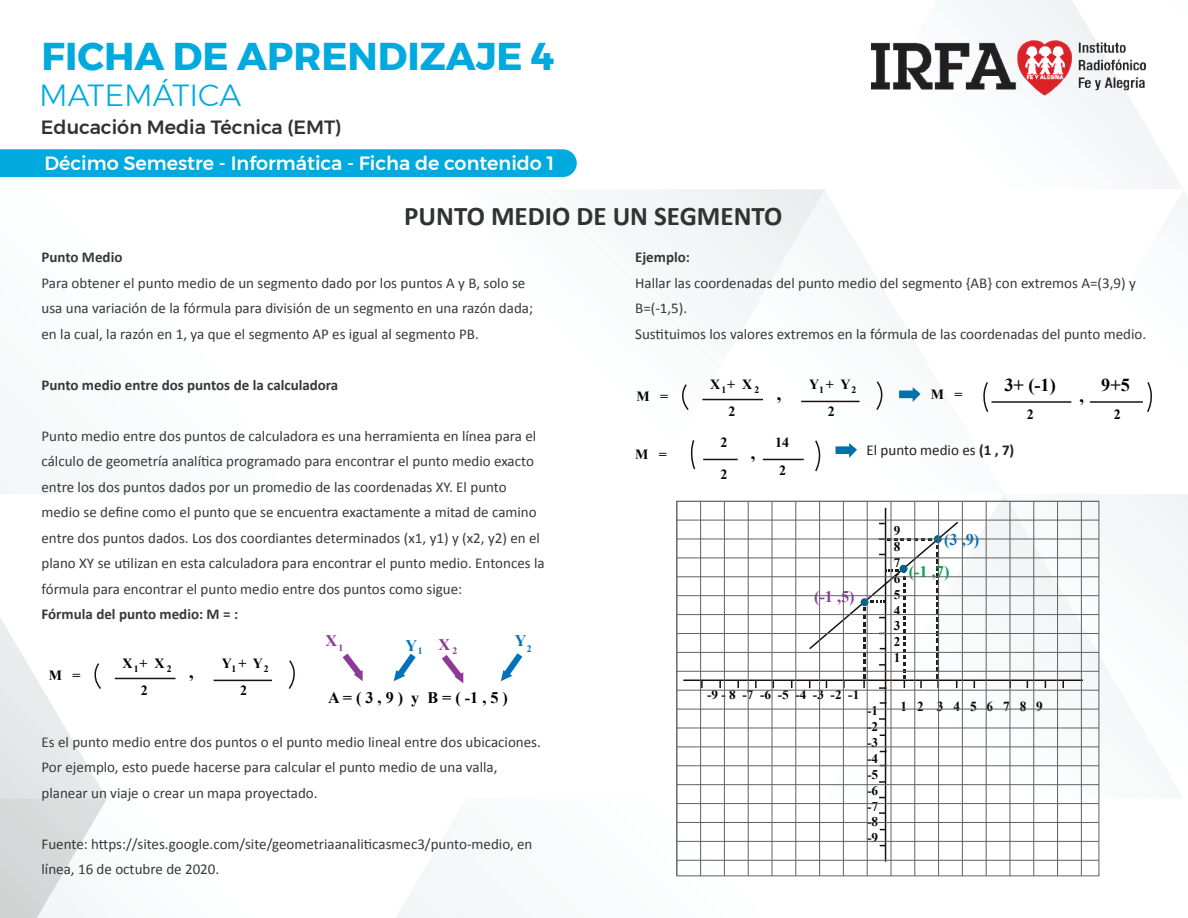
<style>
.page{position:relative;width:1188px;height:918px;background:#fff}
.page>*{position:absolute;margin:0;border:0;box-sizing:border-box;transform-origin:0 0}
.t1{font:700 38.7px "Montserrat";color:#00aadf}
.t2{font:300 30.45px "Montserrat";color:#00aadf}
.t3{font:700 27px "Calibri";color:#313232}
.t4{font:500 19.2px "Montserrat";color:#fff}
.t5{font:500 19.2px "Montserrat";color:#313232}
.t6{font:700 18.15px "Times New Roman";color:#050504}
.t7{font:700 16.2px "Times New Roman";color:#050504}
.t8{font:700 16.2px "Times New Roman";color:#0072bc}
.t9{font:700 16.2px "Times New Roman";color:#894098}
.t10{font:700 16.2px "Times New Roman";color:#00a54f}
.t11{font:700 16.2px "Times New Roman";color:#8c3a96}
.t12{font:15px/25.5px "Calibri";color:#373838}
.t13{font:700 15px "Calibri";color:#373838}
.t14{font:15px "Calibri";color:#231f20}
.t15{font:700 14.1px "Times New Roman";color:#050504}
.t16{font:700 13.8px "Times New Roman";color:#050504;scale:.96 1}
.t17{font:700 13.2px/15.9px "Times New Roman";color:#050504;text-align:justify}
.t18{font:700 9.75px "Times New Roman";color:#040503}
.t19{font:700 9.75px "Times New Roman";color:#0072bc}
.t20{font:700 9.75px "Times New Roman";color:#8c3a96}
.s1{font-weight:700}
</style>
<div class="page">
<img style="left:0;top:0;width:1188px;height:918px">
<div style="left:0;top:149px;width:577px;height:28px;background:#00aadf"></div>
<img style="left:872px;top:40px;width:274px;height:55px">
<svg style="left:691px;top:438px;width:6px;height:33px"></svg>
<svg style="left:814px;top:439px;width:7px;height:34px"></svg>
<svg style="left:899px;top:387px;width:22px;height:15px"></svg>
<svg style="left:836px;top:443px;width:21px;height:15px"></svg>
<svg style="left:981px;top:380px;width:9px;height:34px"></svg>
<svg style="left:1146px;top:380px;width:8px;height:34px"></svg>
<hr style="left:992px;top:401px;width:79px;height:2px;background:#1d110f">
<hr style="left:1090px;top:401px;width:53px;height:2px;background:#1d110f">
<hr style="left:703px;top:459px;width:35px;height:1px;background:#1d110f">
<hr style="left:763px;top:459px;width:41px;height:1px;background:#1d110f">
<svg style="left:337px;top:647px;width:31px;height:36px"></svg>
<svg style="left:436px;top:648px;width:31px;height:36px"></svg>
<svg style="left:391px;top:647px;width:31px;height:36px"></svg>
<svg style="left:498px;top:647px;width:30px;height:35px"></svg>
<svg style="left:93px;top:662px;width:10px;height:29px"></svg>
<svg style="left:287px;top:659px;width:11px;height:32px"></svg>
<hr style="left:115px;top:678px;width:60px;height:1px;background:#1d110f">
<hr style="left:214px;top:680px;width:58px;height:1px;background:#1d110f">
<svg style="left:680px;top:383px;width:10px;height:29px"></svg>
<svg style="left:875px;top:380px;width:10px;height:32px"></svg>
<hr style="left:702px;top:399px;width:61px;height:1px;background:#1d110f">
<hr style="left:801px;top:401px;width:59px;height:1px;background:#1d110f">
<svg style="left:679px;top:503px;width:418px;height:371px"></svg>
<hr style="left:677px;top:860px;width:422px;height:1px;background:#606161">
<hr style="left:677px;top:841px;width:422px;height:1px;background:#606161">
<hr style="left:677px;top:822px;width:422px;height:1px;background:#606161">
<hr style="left:677px;top:803px;width:422px;height:1px;background:#606161">
<hr style="left:677px;top:784px;width:422px;height:1px;background:#606161">
<hr style="left:677px;top:766px;width:422px;height:1px;background:#606161">
<hr style="left:677px;top:747px;width:422px;height:1px;background:#606161">
<hr style="left:677px;top:728px;width:422px;height:1px;background:#606161">
<hr style="left:677px;top:709px;width:422px;height:1px;background:#606161">
<hr style="left:677px;top:690px;width:422px;height:1px;background:#606161">
<hr style="left:677px;top:671px;width:422px;height:1px;background:#606161">
<hr style="left:677px;top:652px;width:422px;height:1px;background:#606161">
<hr style="left:677px;top:633px;width:422px;height:1px;background:#606161">
<hr style="left:677px;top:614px;width:422px;height:1px;background:#606161">
<hr style="left:677px;top:595px;width:422px;height:1px;background:#606161">
<hr style="left:677px;top:577px;width:422px;height:1px;background:#606161">
<hr style="left:677px;top:558px;width:422px;height:1px;background:#606161">
<hr style="left:677px;top:539px;width:422px;height:1px;background:#606161">
<hr style="left:677px;top:520px;width:422px;height:1px;background:#606161">
<hr style="left:1081px;top:501px;width:1px;height:375px;background:#606161">
<hr style="left:1057px;top:501px;width:1px;height:375px;background:#606161">
<hr style="left:1034px;top:501px;width:1px;height:375px;background:#606161">
<hr style="left:1010px;top:501px;width:1px;height:375px;background:#606161">
<hr style="left:986px;top:501px;width:1px;height:375px;background:#606161">
<hr style="left:962px;top:501px;width:1px;height:375px;background:#606161">
<hr style="left:938px;top:501px;width:1px;height:375px;background:#606161">
<hr style="left:915px;top:501px;width:1px;height:375px;background:#606161">
<hr style="left:891px;top:501px;width:1px;height:375px;background:#606161">
<hr style="left:867px;top:501px;width:1px;height:375px;background:#606161">
<hr style="left:843px;top:501px;width:1px;height:375px;background:#606161">
<hr style="left:819px;top:501px;width:1px;height:375px;background:#606161">
<hr style="left:796px;top:501px;width:1px;height:375px;background:#606161">
<hr style="left:772px;top:501px;width:1px;height:375px;background:#606161">
<hr style="left:748px;top:501px;width:1px;height:375px;background:#606161">
<hr style="left:724px;top:501px;width:1px;height:375px;background:#606161">
<hr style="left:700px;top:501px;width:1px;height:375px;background:#606161">
<div style="left:677px;top:501px;width:422px;height:375px;border:1px solid #606161"></div>
<h1 class="t1" style="left:42px;top:34px;width:515px">FICHA DE APRENDIZAJE 4</h1>
<h2 class="t2" style="left:39px;top:79px;width:204px">MATEMÁTICA</h2>
<p class="t5" style="left:41px;top:117px;width:302px">Educación Media Técnica (EMT)</p>
<p class="t4" style="left:43px;top:152px;width:381px">Noveno Semestre - Ficha de contenido 1</p>
<p class="t4" style="left:44px;top:152px;width:511px">Décimo Semestre - Informática - Ficha de contenido 1</p>
<h3 class="t3" style="left:404px;top:203px;width:380px">PUNTO MEDIO DE UN SEGMENTO</h3>
<p class="t13" style="left:42px;top:250px;width:82px">Punto Medio</p>
<p class="t12" style="left:42px;top:271px;width:493px">Para obtener el punto medio de un segmento dado por los puntos A y B, solo se usa una variación de la fórmula para división de un segmento en una razón dada; en la cual, la razón en 1, ya que el segmento AP es igual al segmento PB.</p>
<p class="t13" style="left:42px;top:378px;width:298px">Punto medio entre dos puntos de la calculadora</p>
<p class="t12" style="left:42px;top:424px;width:505px">Punto medio entre dos puntos de calculadora es una herramienta en línea para el cálculo de geometría analítica programado para encontrar el punto medio exacto entre los dos puntos dados por un promedio de las coordenadas XY. El punto medio se define como el punto que se encuentra exactamente a mitad de camino entre dos puntos dados. Los dos coordiantes determinados (x1, y1) y (x2, y2) en el plano XY se utilizan en esta calculadora para encontrar el punto medio. Entonces la fórmula para encontrar el punto medio entre dos puntos como sigue:</p>
<p class="t13" style="left:42px;top:607px;width:198px">Fórmula del punto medio: M = :</p>
<p class="t15" style="left:49px;top:671px;width:33px">M =</p>
<p class="t15" style="left:122px;top:658px;width:44px">X + X</p>
<p class="t15" style="left:222px;top:658px;width:43px">Y + Y</p>
<p class="t15" style="left:141px;top:685px;width:9px">2</p>
<p class="t15" style="left:240px;top:685px;width:9px">2</p>
<p class="t18" style="left:134px;top:666px;width:6px">1</p>
<p class="t18" style="left:167px;top:666px;width:6px">2</p>
<p class="t18" style="left:264px;top:666px;width:6px">2</p>
<p class="t18" style="left:231px;top:666px;width:6px">1</p>
<p class="t6" style="left:189px;top:666px;width:6px">,</p>
<p class="t11" style="left:325px;top:635px;width:19px">X<sub>1</sub></p>
<p class="t8" style="left:405px;top:640px;width:13px">Y</p>
<p class="t11" style="left:439px;top:639px;width:13px">X</p>
<p class="t8" style="left:515px;top:635px;width:13px">Y</p>
<p class="t19" style="left:418px;top:647px;width:6px">1</p>
<p class="t20" style="left:452px;top:647px;width:6px">2</p>
<p class="t19" style="left:527px;top:646px;width:6px">2</p>
<p class="t7" style="left:328px;top:692px;width:181px">A = ( 3 , 9 ) y B = ( -1 , 5 )</p>
<p class="t12" style="left:42px;top:730px;width:501px">Es el punto medio entre dos puntos o el punto medio lineal entre dos ubicaciones.<br>Por ejemplo, esto puede hacerse para calcular el punto medio de una valla, planear un viaje o crear un mapa proyectado.</p>
<p class="t12" style="left:42px;top:831px;width:492px">Fuente: https://sites.google.com/site/geometriaanaliticasmec3/punto-medio, en línea, 16 de octubre de 2020.</p>
<p class="t13" style="left:635px;top:250px;width:56px">Ejemplo:</p>
<p class="t12" style="left:635px;top:270px;width:512px">Hallar las coordenadas del punto medio del segmento {AB} con extremos A=(3,9) y<br>B=(-1,5).<br>Sustituimos los valores extremos en la fórmula de las coordenadas del punto medio.</p>
<p class="t15" style="left:636px;top:392px;width:33px">M =</p>
<p class="t15" style="left:635px;top:450px;width:33px">M =</p>
<p class="t15" style="left:710px;top:379px;width:44px">X + X</p>
<p class="t15" style="left:809px;top:379px;width:43px">Y + Y</p>
<p class="t15" style="left:728px;top:407px;width:9px">2</p>
<p class="t15" style="left:828px;top:407px;width:9px">2</p>
<p class="t18" style="left:721px;top:387px;width:6px">1</p>
<p class="t18" style="left:754px;top:387px;width:6px">2</p>
<p class="t18" style="left:851px;top:387px;width:6px">2</p>
<p class="t18" style="left:819px;top:387px;width:6px">1</p>
<p class="t6" style="left:777px;top:387px;width:6px">,</p>
<p class="t15" style="left:931px;top:389px;width:33px">M =</p>
<p class="t6" style="left:1004px;top:379px;width:53px">3+ (-1)</p>
<p class="t6" style="left:1101px;top:379px;width:30px">9+5</p>
<p class="t6" style="left:1080px;top:390px;width:6px">,</p>
<p class="t15" style="left:1027px;top:409px;width:9px">2</p>
<p class="t15" style="left:1114px;top:409px;width:9px">2</p>
<p class="t15" style="left:720px;top:437px;width:9px">2</p>
<p class="t15" style="left:775px;top:437px;width:16px">14</p>
<p class="t15" style="left:720px;top:469px;width:9px">2</p>
<p class="t15" style="left:779px;top:466px;width:9px">2</p>
<p class="t6" style="left:751px;top:447px;width:6px">,</p>
<p class="t14" style="left:866px;top:445px;width:149px">El punto medio es <span class="s1">(1 , 7)</span></p>
<p class="t9" style="left:814px;top:591px;width:42px">(-1 ,5)</p>
<p class="t17" style="left:894px;top:524px;width:8px">9<br>8<br>7<br>6<br>5<br>4<br>3<br>2<br>1</p>
<p class="t8" style="left:944px;top:534px;width:37px">(3 ,9)</p>
<p class="t10" style="left:909px;top:566px;width:42px">(-1 ,7)</p>
<p class="t17" style="left:707px;top:688px;width:154px">-9 - 8 -7 -6 -5 -4 -3 -2 -1</p>
<p class="t17" style="left:867px;top:704px;width:13px">-1 -2 -3 -4 -5 -6 -7 -8 -9</p>
<p class="t16" style="left:901px;top:702px;width:150px">1 2 3 4 5 6 7 8 9</p>
</div>
